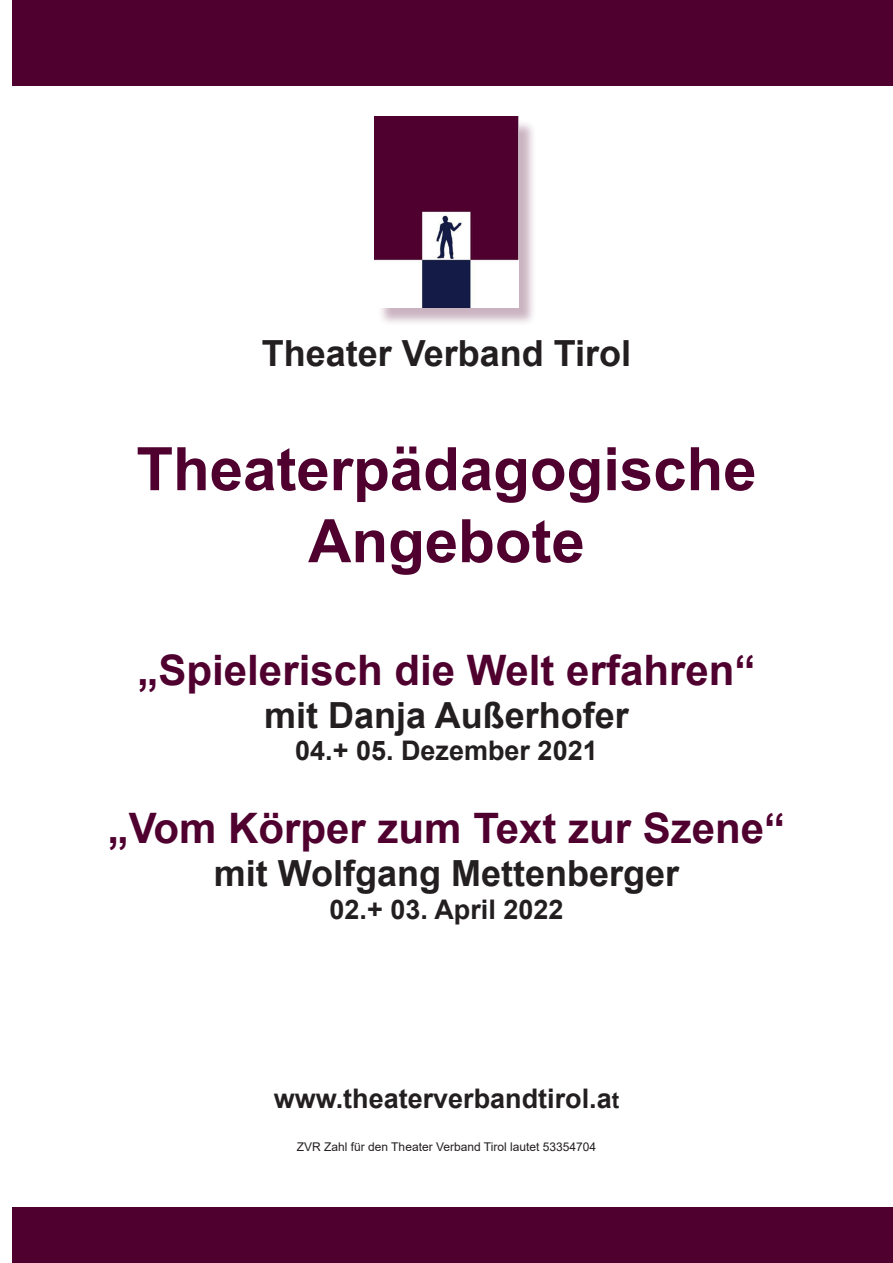
<style>
.page{position:relative;width:893px;height:1263px;background:#fff}
.page>*{position:absolute;margin:0;border:0;box-sizing:border-box;transform-origin:0 0}
.t1{font:700 60px/72px "Arial";color:#4f002f;text-align:center}
.t2{font:700 42px "Arial";color:#4f002f}
.t3{font:700 36px "Arial";color:#231f20}
.t4{font:700 27px "Arial";color:#231f20}
.t5{font:12px "Arial";color:#231f20}
.s1{font-size:22.5px}
</style>
<div class="page">
<div style="left:377px;top:119px;width:160px;height:208px;background:#4f002f;opacity:.3"></div>
<img style="left:375px;top:117px;width:143px;height:191px">
<div style="left:13px;top:1208px;width:880px;height:55px;background:#4f002f"></div>
<div style="left:13px;top:0;width:880px;height:85px;background:#4f002f"></div>
<p class="t3" style="left:262px;top:328px;width:371px">Theater Verband Tirol</p>
<p class="t1" style="left:136px;top:434px;width:622px">Theaterpädagogische<br>Angebote</p>
<p class="t2" style="left:138px;top:640px;width:619px">„Spielerisch die Welt erfahren“</p>
<p class="t3" style="left:264px;top:690px;width:366px">mit Danja Außerhofer</p>
<p class="t4" style="left:295px;top:732px;width:304px">04.+ 05. Dezember 2021</p>
<p class="t2" style="left:108px;top:799px;width:679px">„Vom Körper zum Text zur Szene“</p>
<p class="t3" style="left:214px;top:848px;width:467px">mit Wolfgang Mettenberger</p>
<p class="t4" style="left:330px;top:890px;width:235px">02.+ 03. April 2022</p>
<p class="t4" style="left:274px;top:1079px;width:347px">www.theaterverbandtirol.a<span class="s1">t</span></p>
<p class="t5" style="left:297px;top:1138px;width:301px">ZVR Zahl für den Theater Verband Tirol lautet 53354704</p>
</div>
